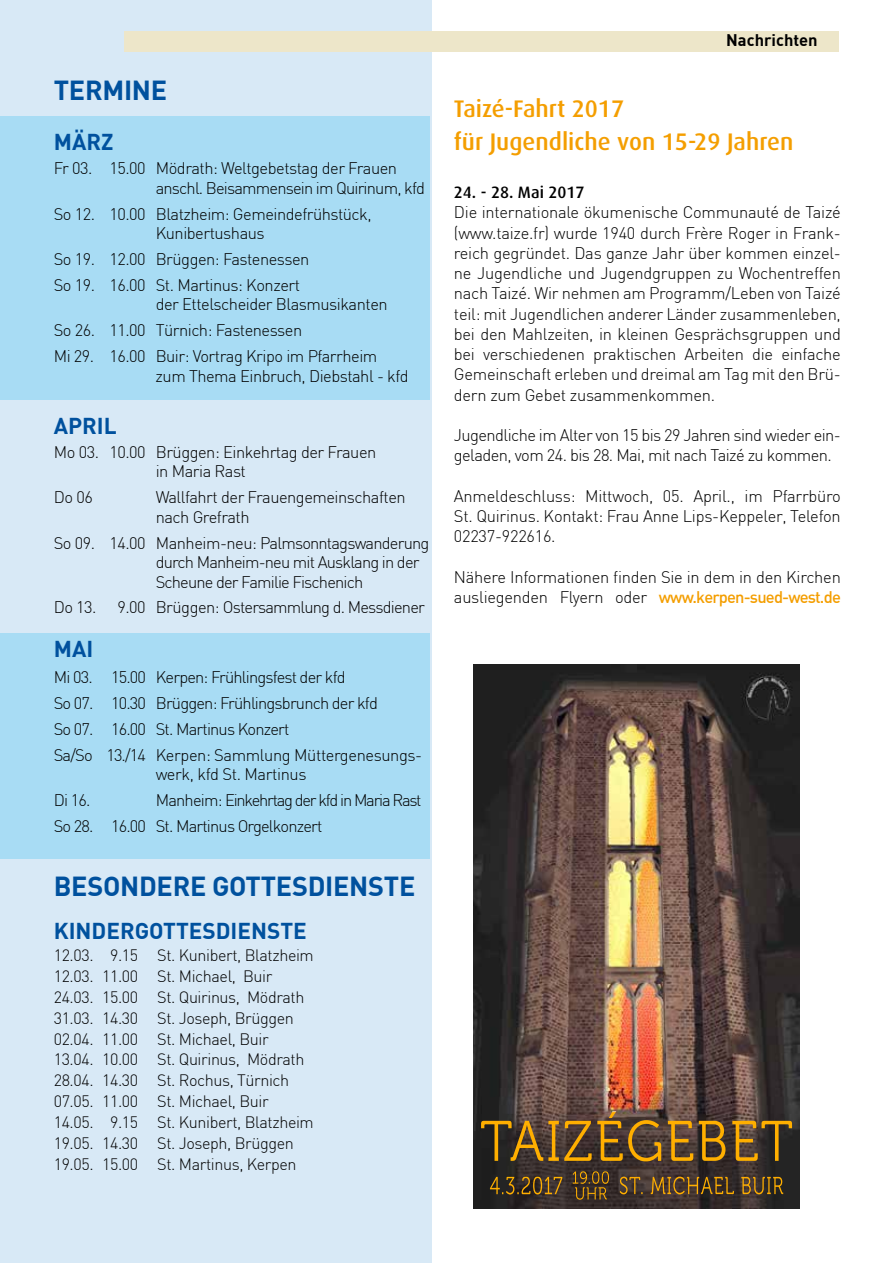
<style>
.page{position:relative;width:893px;height:1263px;background:#fff}
.page>*{position:absolute;margin:0;border:0;box-sizing:border-box;transform-origin:0 0}
.t1{font:700 27px "DIN";letter-spacing:-.01em;color:#00519e}
.t2{font:500 24px/33px "Dax";color:#f49e00}
.t3{font:700 22.5px "DIN";color:#00519e}
.t4{font:300 16.5px/20.2px "DIN";letter-spacing:-.03em;color:#000}
.t5{font:300 16.5px/25.8px "DIN";letter-spacing:-.05em;color:#000}
.t6{font:500 16.5px "Dax";color:#000}
.t7{font:700 16.5px "DIN";color:#000}
.t8{font:300 16.2px/20.9px "DIN";letter-spacing:-.025em;color:#000}
.s1{font-weight:500;color:#f49e00}
</style>
<div class="page">
<div style="left:0;top:0;width:431px;height:1263px;background:#d8e9f6"></div>
<div style="left:0;top:116px;width:430px;height:284px;background:#a8dcf4"></div>
<div style="left:0;top:634px;width:429px;height:225px;background:#a8dcf4"></div>
<div style="left:124px;top:31px;width:715px;height:21px;background:#ede6c9"></div>
<img style="left:473px;top:665px;width:327px;height:544px">
<h1 class="t1" style="left:54px;top:73px;width:115px">TERMINE</h1>
<h3 class="t3" style="left:54px;top:128px;width:61px">MÄRZ</h3>
<p class="t5" style="left:156px;top:158px;width:271px;line-height:19.5px;text-indent:-102px">Fr 03. 15.00 Mödrath: Weltgebetstag der Frauen anschl. Beisammensein im Quirinum, kfd</p>
<p class="t4" style="left:54px;top:204px;width:319px;line-height:19.5px;text-align:center">So 12. 10.00 Blatzheim: Gemeindefrühstück,<br>Kunibertushaus</p>
<p class="t4" style="left:54px;top:246px;width:257px;line-height:25.8px">So 19. 12.00 Brüggen: Fastenessen<br>So 19. 16.00 St. Martinus: Konzert</p>
<p class="t4" style="left:54px;top:291px;width:335px;line-height:25.8px;text-indent:102px">der Ettelscheider Blasmusikanten<br>So 26. 11.00 Türnich: Fastenessen<br>Mi 29. 16.00 Buir: Vortrag Kripo im Pfarrheim</p>
<p class="t4" style="left:156px;top:365px;width:255px">zum Thema Einbruch, Diebstahl - kfd</p>
<h3 class="t3" style="left:54px;top:411px;width:64px">APRIL</h3>
<p class="t4" style="left:156px;top:442px;width:222px;line-height:19.5px;text-indent:-102px">Mo 03. 10.00 Brüggen: Einkehrtag der Frauen in Maria Rast</p>
<p class="t4" style="left:54px;top:487px;width:41px">Do 06</p>
<p class="t4" style="left:156px;top:487px;width:252px;line-height:19.5px">Wallfahrt der Frauengemeinschaften nach Grefrath</p>
<p class="t5" style="left:156px;top:533px;width:275px;line-height:19.5px;text-indent:-102px">So 09. 14.00 Manheim-neu: Palmsonntagswanderung durch Manheim-neu mit Ausklang in der<br>Scheune der Familie Fischenich</p>
<p class="t4" style="left:54px;top:597px;width:44px">Do 13.</p>
<p class="t5" style="left:117px;top:594px;width:309px">9.00 Brüggen: Ostersammlung d. Messdiener</p>
<h3 class="t3" style="left:54px;top:634px;width:41px">MAI</h3>
<p class="t5" style="left:54px;top:664px;width:370px">Mi 03. 15.00 Kerpen: Frühlingsfest der kfd<br>So 07. 10.30 Brüggen: Frühlingsbrunch der kfd<br>So 07. 16.00 St. Martinus Konzert<br>Sa/So 13./14 Kerpen: Sammlung Müttergenesungs-</p>
<p class="t4" style="left:156px;top:764px;width:152px">werk, kfd St. Martinus</p>
<p class="t4" style="left:54px;top:790px;width:38px">Di 16.</p>
<p class="t5" style="left:54px;top:787px;width:369px;text-indent:102px">Manheim: Einkehrtag der kfd in Maria Rast<br>So 28. 16.00 St. Martinus Orgelkonzert</p>
<h1 class="t1" style="left:54px;top:869px;width:363px">BESONDERE GOTTESDIENSTE</h1>
<h3 class="t3" style="left:54px;top:916px;width:255px">KINDERGOTTESDIENSTE</h3>
<p class="t8" style="left:54px;top:944px;width:262px">12.03. 9.15 St. Kunibert, Blatzheim 12.03. 11.00 St. Michael, Buir 24.03. 15.00 St. Quirinus, Mödrath 31.03. 14.30 St. Joseph, Brüggen 02.04. 11.00 St. Michael, Buir<br>13.04. 10.00 St. Quirinus, Mödrath 28.04. 14.30 St. Rochus, Türnich 07.05. 11.00 St. Michael, Buir<br>14.05. 9.15 St. Kunibert, Blatzheim 19.05. 14.30 St. Joseph, Brüggen 19.05. 15.00 St. Martinus, Kerpen</p>
<p class="t7" style="left:726px;top:30px;width:93px">Nachrichten</p>
<h2 class="t2" style="left:454px;top:92px;width:341px">Taizé-Fahrt 2017<br>für Jugendliche von 15-29 Jahren</h2>
<p class="t6" style="left:454px;top:183px;width:132px">24. - 28. Mai 2017</p>
<p class="t4" style="left:454px;top:202px;width:388px;text-align:justify">Die internationale ökumenische Communauté de Taizé (www.taize.fr) wurde 1940 durch Frère Roger in Frank&shy;reich gegründet. Das ganze Jahr über kommen einzel&shy;ne Jugendliche und Jugendgruppen zu Wochentreffen nach Taizé. Wir nehmen am Programm/Leben von Taizé teil: mit Jugendlichen anderer Länder zusammenleben, bei den Mahlzeiten, in kleinen Gesprächsgruppen und bei verschiedenen praktischen Arbeiten die einfache Gemeinschaft erleben und dreimal am Tag mit den Brü&shy;dern zum Gebet zusammenkommen.</p>
<p class="t4" style="left:454px;top:425px;width:388px">Jugendliche im Alter von 15 bis 29 Jahren sind wieder ein&shy;geladen, vom 24. bis 28. Mai, mit nach Taizé zu kommen.</p>
<p class="t4" style="left:454px;top:486px;width:388px;text-align:justify">Anmeldeschluss: Mittwoch, 05. April., im Pfarrbüro St. Quirinus. Kontakt: Frau Anne Lips-Keppeler, Telefon 02237-922616.</p>
<p class="t4" style="left:454px;top:567px;width:388px">Nähere Informationen finden Sie in dem in den Kirchen ausliegenden Flyern oder <span class="s1">www.kerpen-sued-west.de</span></p>
</div>
